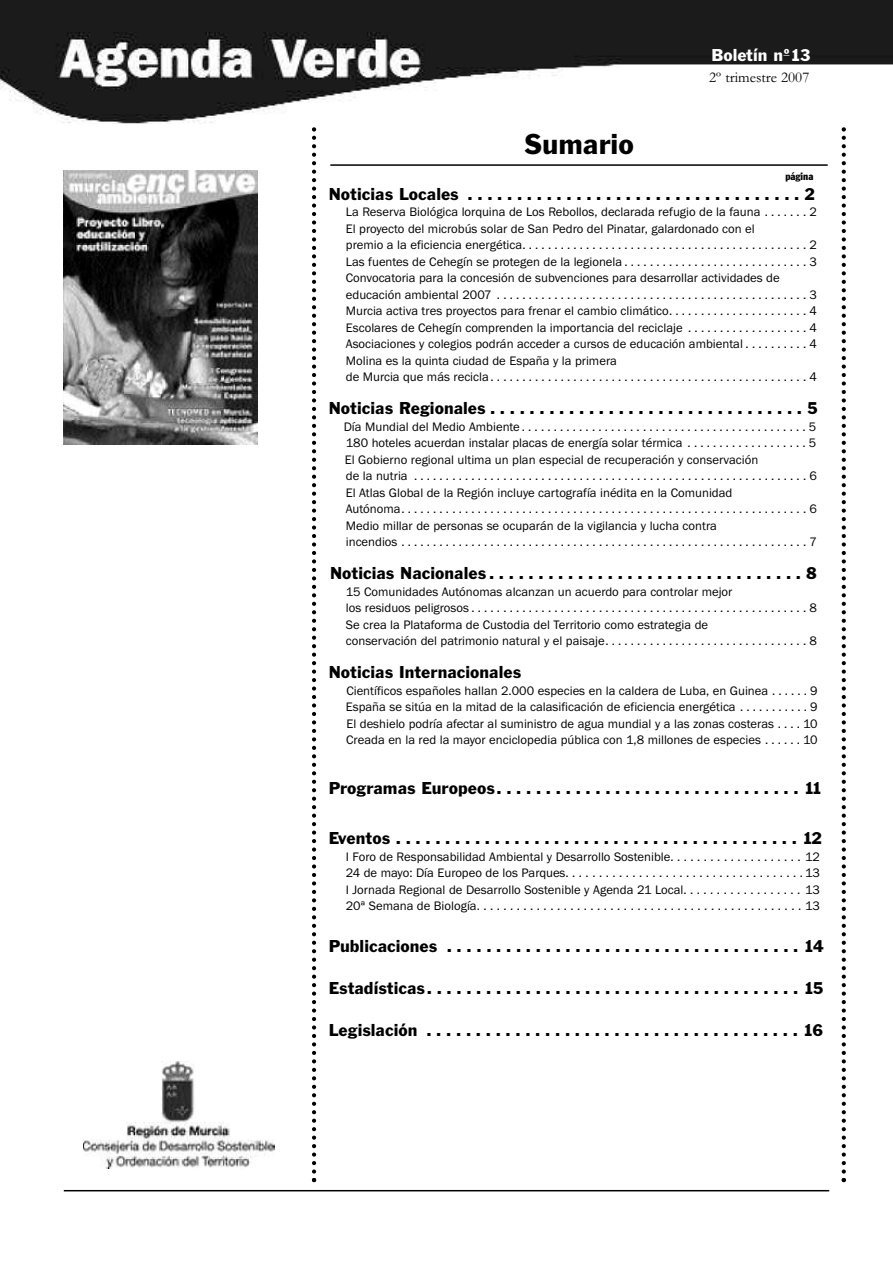
<style>
.page{position:relative;width:893px;height:1263px;background:#fff}
.page>*{position:absolute;margin:0;border:0;box-sizing:border-box;transform-origin:0 0}
.t1{font:30px "Franklin Gothic";color:#000}
.t2{font:18px "Franklin Gothic";color:#000}
.t3{font:18px "Franklin Gothic";color:#fff}
.t4{font:15px "Garamond";color:#000}
.t5{font:12.75px/16.5px "Franklin Gothic";color:#000}
.t6{font:condensed 10.5px "Franklin Gothic BT";color:#000}
</style>
<div class="page">
<img style="left:0;top:0;width:893px;height:124px">
<hr style="left:330px;top:164px;width:498px;height:2px;background:#000">
<img style="left:64px;top:171px;width:193px;height:273px">
<hr style="left:64px;top:1190px;width:765px;height:1px;background:#000">
<svg style="left:312px;top:127px;width:4px;height:1055px"></svg>
<svg style="left:842px;top:127px;width:4px;height:1055px"></svg>
<img style="left:84px;top:1061px;width:190px;height:107px">
<h2 class="t3" style="left:711px;top:44px;width:101px">Boletín nº13</h2>
<h1 class="t1" style="left:524px;top:126px;width:112px">Sumario</h1>
<p class="t4" style="left:709px;top:68px;width:102px">2º trimestre 2007</p>
<p class="t6" style="left:785px;top:170px;width:29px">página</p>
<h2 class="t2" style="left:329px;top:183px;width:488px">NoticiasLocales ..................................2</h2>
<p class="t5" style="left:346px;top:204px;width:472px">La Reserva Biológica lorquina de Los Rebollos, declarada refugio de la fauna . . . . . . . 2<br>El proyecto del microbús solar de San Pedro del Pinatar, galardonado con el premioalaeficienciaenergética.............................................2<br>LasfuentesdeCehegínseprotegendelalegionela.............................3<br>Convocatoria para la concesión de subvenciones para desarrollar actividades de educaciónambiental2007 .................................................3<br>Murcia activa tres proyectos para frenar el cambio climático. . . . . . . . . . . . . . . . . . . . . . 4<br>Escolares de Cehegín comprenden la importancia del reciclaje . . . . . . . . . . . . . . . . . . . 4<br>Asociaciones y colegios podrán acceder a cursos de educación ambiental . . . . . . . . . . 4<br>Molina es la quinta ciudad de España y la primera deMurciaquemásrecicla..................................................4</p>
<h2 class="t2" style="left:329px;top:397px;width:490px">NoticiasRegionales................................5</h2>
<p class="t5" style="left:344px;top:418px;width:475px">DíaMundialdelMedioAmbiente.............................................5<br>180 hoteles acuerdan instalar placas de energía solar térmica . . . . . . . . . . . . . . . . . . . 5<br>El Gobierno regional ultima un plan especial de recuperación y conservación delanutria ..............................................................6<br>El Atlas Global de la Región incluye cartografía inédita en la Comunidad Autónoma................................................................6<br>Medio millar de personas se ocuparán de la vigilancia y lucha contra incendios................................................................7</p>
<h2 class="t2" style="left:330px;top:562px;width:488px">NoticiasNacionales................................8</h2>
<p class="t5" style="left:346px;top:583px;width:472px">15 Comunidades Autónomas alcanzan un acuerdo para controlar mejor losresiduospeligrosos.....................................................8<br>Se crea la Plataforma de Custodia del Territorio como estrategia de conservacióndelpatrimonionaturalyelpaisaje................................8</p>
<h2 class="t2" style="left:329px;top:661px;width:194px">Noticias Internacionales</h2>
<p class="t5" style="left:346px;top:682px;width:473px;text-align:justify">Científicos españoles hallan 2.000 especies en la caldera de Luba, en Guinea . . . . . . 9<br>España se sitúa en la mitad de la calasificación de eficiencia energética . . . . . . . . . . . 9<br>El deshielo podría afectar al suministro de agua mundial y a las zonas costeras . . . . 10<br>Creada en la red la mayor enciclopedia pública con 1,8 millones de especies . . . . . . 10</p>
<h2 class="t2" style="left:329px;top:777px;width:495px">ProgramasEuropeos...............................11</h2>
<h2 class="t2" style="left:329px;top:827px;width:495px">Eventos.........................................12</h2>
<p class="t5" style="left:346px;top:848px;width:476px;text-align:justify">I Foro de Responsabilidad Ambiental y Desarrollo Sostenible. . . . . . . . . . . . . . . . . . . . 12<br>24demayo:DíaEuropeodelosParques....................................13<br>I Jornada Regional de Desarrollo Sostenible y Agenda 21 Local. . . . . . . . . . . . . . . . . . 13<br>20ªSemanadeBiología.................................................13</p>
<h2 class="t2" style="left:329px;top:935px;width:496px">Publicaciones ....................................14</h2>
<h2 class="t2" style="left:329px;top:977px;width:496px">Estadísticas......................................15</h2>
<h2 class="t2" style="left:329px;top:1019px;width:496px">Legislación ......................................16</h2>
</div>
